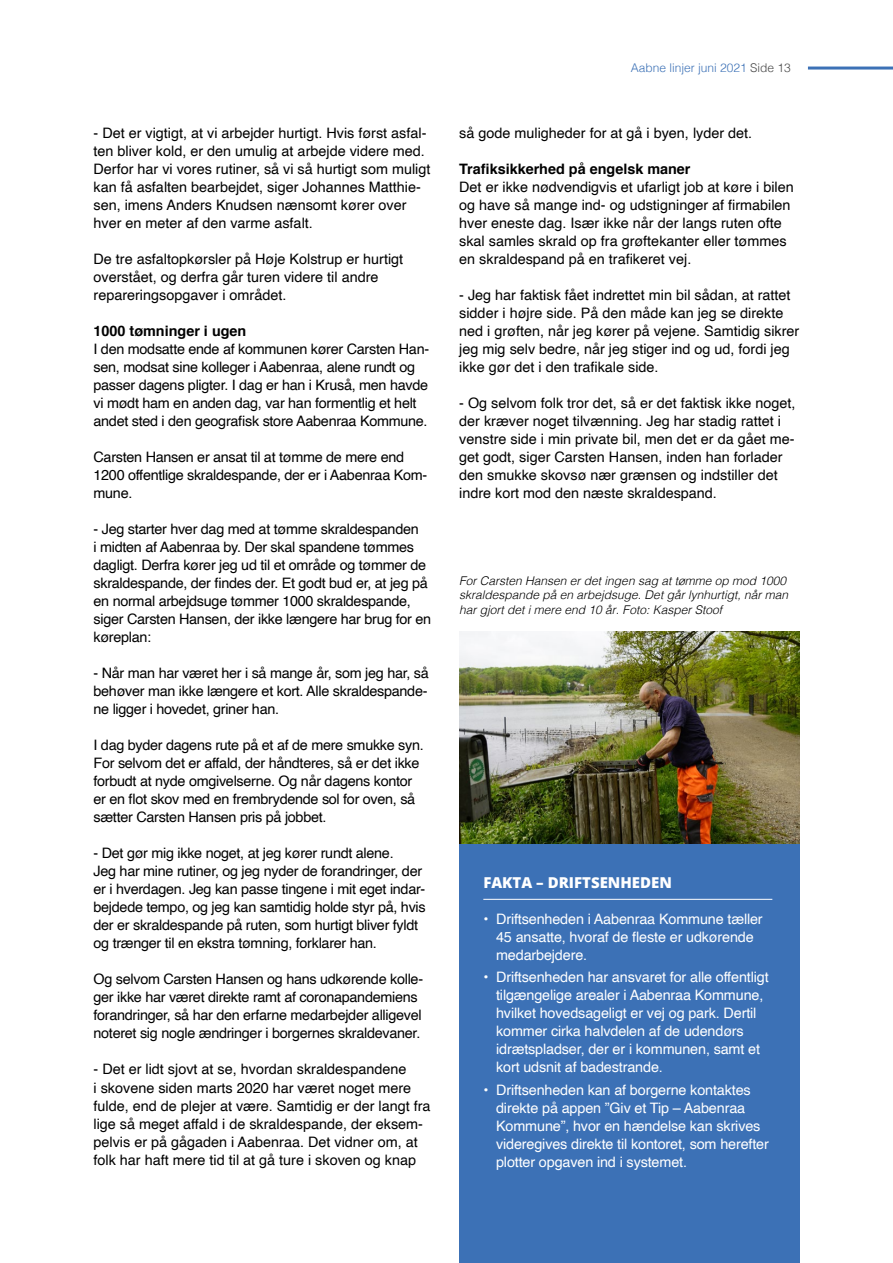
<style>
.page{position:relative;width:893px;height:1263px;background:#fff}
.page>*{position:absolute;margin:0;border:0;box-sizing:border-box;transform-origin:0 0}
.t1{font:800 15px "Open Sans";color:#fff}
.p_Brødtekst{font:14.4px/18px "Helvetica";color:#000}
.p_Brødtekst-2{font:14.4px/18px "Helvetica";letter-spacing:-.02em;color:#000}
.t2{font:14.4px/18px "Helvetica";letter-spacing:-.01em;color:#fff}
.Mellemrubrik{font:700 14.4px "Helvetica";color:#000}
.t3{font:italic 300 12px/14.4px "Helvetica";color:#000}
.t4{font:300 12px "Helvetica";color:#3c71b6}
.s1{color:#484848}
</style>
<div class="page">
<img style="left:459px;top:631px;width:341px;height:213px">
<div style="left:459px;top:844px;width:341px;height:419px;background:#3c71b6"></div>
<hr style="left:483px;top:899px;width:289px;height:1px;background:#fff">
<hr style="left:808px;top:67px;width:85px;height:3px;background:#3c71b6">
<p class="p_Brødtekst" style="left:94px;top:125px;width:338px">- Det er vigtigt, at vi arbejder hurtigt. Hvis først asfal&shy;ten bliver kold, er den umulig at arbejde videre med.<br>Derfor har vi vores rutiner, så vi så hurtigt som muligt kan få asfalten bearbejdet, siger Johannes Matthie&shy;sen, imens Anders Knudsen nænsomt kører over hver en meter af den varme asfalt.</p>
<p class="p_Brødtekst" style="left:94px;top:251px;width:311px">De tre asfaltopkørsler på Høje Kolstrup er hurtigt overstået, og derfra går turen videre til andre repareringsopgaver i området.</p>
<h2 class="Mellemrubrik" style="left:94px;top:320px;width:154px">1000 tømninger i ugen</h2>
<p class="p_Brødtekst-2" style="left:94px;top:341px;width:337px">I den modsatte ende af kommunen kører Carsten Han&shy;sen, modsat sine kolleger i Aabenraa, alene rundt og passer dagens pligter. I dag er han i Kruså, men havde vi mødt ham en anden dag, var han formentlig et helt andet sted i den geografisk store Aabenraa Kommune.</p>
<p class="p_Brødtekst-2" style="left:94px;top:449px;width:335px">Carsten Hansen er ansat til at tømme de mere end<br>1200 offentlige skraldespande, der er i Aabenraa Kom&shy;mune.</p>
<p class="p_Brødtekst-2" style="left:94px;top:521px;width:339px">- Jeg starter hver dag med at tømme skraldespanden<br>i midten af Aabenraa by. Der skal spandene tømmes dagligt. Derfra kører jeg ud til et område og tømmer de skraldespande, der findes der. Et godt bud er, at jeg på en normal arbejdsuge tømmer 1000 skraldespande, siger Carsten Hansen, der ikke længere har brug for en køreplan:</p>
<p class="p_Brødtekst" style="left:94px;top:665px;width:337px;text-align:justify">- Når man har været her i så mange år, som jeg har, så behøver man ikke længere et kort. Alle skraldespande&shy;ne ligger i hovedet, griner han.</p>
<p class="p_Brødtekst-2" style="left:94px;top:737px;width:332px">I dag byder dagens rute på et af de mere smukke syn.<br>For selvom det er affald, der håndteres, så er det ikke forbudt at nyde omgivelserne. Og når dagens kontor er en flot skov med en frembrydende sol for oven, så sætter Carsten Hansen pris på jobbet.</p>
<p class="p_Brødtekst-2" style="left:94px;top:845px;width:302px">- Det gør mig ikke noget, at jeg kører rundt alene.</p>
<p class="p_Brødtekst-2" style="left:94px;top:863px;width:334px">Jeg har mine rutiner, og jeg nyder de forandringer, der er i hverdagen. Jeg kan passe tingene i mit eget indar&shy;bejdede tempo, og jeg kan samtidig holde styr på, hvis der er skraldespande på ruten, som hurtigt bliver fyldt og trænger til en ekstra tømning, forklarer han.</p>
<p class="p_Brødtekst-2" style="left:94px;top:971px;width:331px">Og selvom Carsten Hansen og hans udkørende kolle&shy;ger ikke har været direkte ramt af coronapandemiens forandringer, så har den erfarne medarbejder alligevel noteret sig nogle ændringer i borgernes skraldevaner.</p>
<p class="p_Brødtekst" style="left:94px;top:1061px;width:338px">- Det er lidt sjovt at se, hvordan skraldespandene<br>i skovene siden marts 2020 har været noget mere fulde, end de plejer at være. Samtidig er der langt fra lige så meget affald i de skraldespande, der eksem&shy;pelvis er på gågaden i Aabenraa. Det vidner om, at folk har haft mere tid til at gå ture i skoven og knap</p>
<p class="t4" style="left:631px;top:58px;width:162px">Aabne linjer juni 2021 <span class="s1">Side 13</span></p>
<p class="p_Brødtekst" style="left:459px;top:125px;width:294px">så gode muligheder for at gå i byen, lyder det.</p>
<h2 class="Mellemrubrik" style="left:459px;top:158px;width:233px">Trafiksikkerhed på engelsk maner</h2>
<p class="p_Brødtekst" style="left:459px;top:179px;width:336px">Det er ikke nødvendigvis et ufarligt job at køre i bilen og have så mange ind- og udstigninger af firmabilen hver eneste dag. Især ikke når der langs ruten ofte skal samles skrald op fra grøftekanter eller tømmes en skraldespand på en trafikeret vej.</p>
<p class="p_Brødtekst" style="left:459px;top:287px;width:342px">- Jeg har faktisk fået indrettet min bil sådan, at rattet sidder i højre side. På den måde kan jeg se direkte ned i grøften, når jeg kører på vejene. Samtidig sikrer jeg mig selv bedre, når jeg stiger ind og ud, fordi jeg ikke gør det i den trafikale side.</p>
<p class="p_Brødtekst" style="left:459px;top:395px;width:338px">- Og selvom folk tror det, så er det faktisk ikke noget, der kræver noget tilvænning. Jeg har stadig rattet i venstre side i min private bil, men det er da gået me&shy;get godt, siger Carsten Hansen, inden han forlader den smukke skovsø nær grænsen og indstiller det indre kort mod den næste skraldespand.</p>
<p class="t3" style="left:459px;top:573px;width:330px">For Carsten Hansen er det ingen sag at tømme op mod 1000 skraldespande på en arbejdsuge. Det går lynhurtigt, når man har gjort det i mere end 10 år. Foto: Kasper Stoof</p>
<p class="t1" style="left:483px;top:871px;width:190px">FAKTA – DRIFTSENHEDEN</p>
<p class="t2" style="left:496px;top:910px;width:268px;text-indent:-13px">• Driftsenheden i Aabenraa Kommune tæller<br>45 ansatte, hvoraf de fleste er udkørende medarbejdere.</p>
<p class="t2" style="left:496px;top:969px;width:274px;text-indent:-13px">• Driftsenheden har ansvaret for alle offentligt tilgængelige arealer i Aabenraa Kommune, hvilket hovedsageligt er vej og park. Dertil kommer cirka halvdelen af de udendørs idrætspladser, der er i kommunen, samt et kort udsnit af badestrande.</p>
<p class="t2" style="left:496px;top:1081px;width:274px;text-indent:-13px">• Driftsenheden kan af borgerne kontaktes direkte på appen ”Giv et Tip – Aabenraa Kommune”, hvor en hændelse kan skrives videregives direkte til kontoret, som herefter plotter opgaven ind i systemet.</p>
</div>
